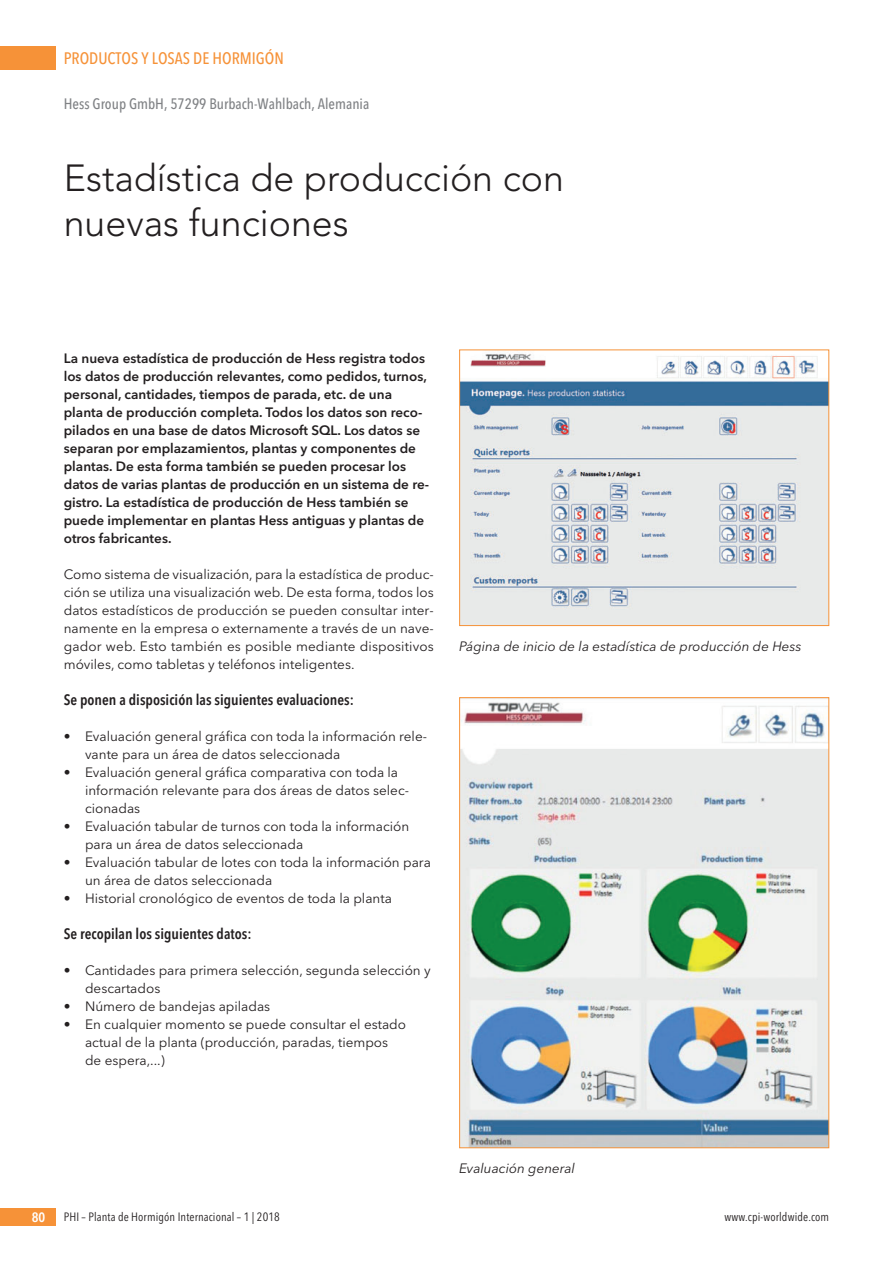
<style>
.page{position:relative;width:893px;height:1263px;background:#fff}
.page>*{position:absolute;margin:0;border:0;box-sizing:border-box;transform-origin:0 0}
.t1{font:300 37.5px/45px "Avenir";color:#231f20}
.t2{font:500 16.5px "Avenir Next Condensed";color:#f69238}
.t3{font:600 15px "Avenir Next Condensed";color:#231f20}
.t4{font:500 15px "Avenir Next Condensed";color:#808285}
.t5{font:13.5px/18px "Avenir Next";color:#231f20}
.t6{font:600 13.5px/18px "Avenir Next";color:#231f20}
.t7{font:italic 13.5px "Avenir Next";color:#231f20}
.t8{font:600 13.5px "Avenir Next Condensed";color:#fff}
.t9{font:12px "Avenir Next Condensed";letter-spacing:.01em;color:#231f20}
</style>
<div class="page">
<div style="left:0;top:47px;width:55px;height:23px;background:#f69238"></div>
<div style="left:0;top:1208px;width:55px;height:18px;background:#f69238"></div>
<img style="left:461px;top:354px;width:366px;height:270px">
<div style="left:459px;top:349px;width:370px;height:277px;border:1px solid #f69238"></div>
<img style="left:461px;top:702px;width:366px;height:444px">
<p class="t2" style="left:64px;top:51px;width:222px">PRODUCTOS Y LOSAS DE HORMIGÓN</p>
<p class="t4" style="left:64px;top:97px;width:307px">Hess Group GmbH, 57299 Burbach-Wahlbach, Alemania</p>
<h1 class="t1" style="left:64px;top:158px;width:502px">Estadística de producción con nuevas funciones</h1>
<p class="t6" style="left:64px;top:350px;width:367px">La nueva estadística de producción de Hess registra todos los datos de producción relevantes, como pedidos, turnos, personal, cantidades, tiempos de parada, etc. de una planta de producción completa. Todos los datos son reco&shy;pilados en una base de datos Microsoft SQL. Los datos se separan por emplazamientos, plantas y componentes de plantas. De esta forma también se pueden procesar los datos de varias plantas de producción en un sistema de re&shy;gistro. La estadística de producción de Hess también se puede implementar en plantas Hess antiguas y plantas de otros fabricantes.</p>
<p class="t5" style="left:64px;top:566px;width:371px;text-align:justify">Como sistema de visualización, para la estadística de produc&shy;ción se utiliza una visualización web. De esta forma, todos los datos estadísticos de producción se pueden consultar inter&shy;namente en la empresa o externamente a través de un nave&shy;gador web. Esto también es posible mediante dispositivos móviles, como tabletas y teléfonos inteligentes.</p>
<p class="t3" style="left:64px;top:693px;width:292px">Se ponen a disposición las siguientes evaluaciones:</p>
<p class="t5" style="left:85px;top:728px;width:344px;text-indent:-21px">• Evaluación general gráfica con toda la información rele&shy;vante para un área de datos seleccionada</p>
<p class="t5" style="left:85px;top:764px;width:326px;text-indent:-21px">• Evaluación general gráfica comparativa con toda la información relevante para dos áreas de datos selec - cionadas</p>
<p class="t5" style="left:85px;top:818px;width:326px;text-indent:-21px">• Evaluación tabular de turnos con toda la información para un área de datos seleccionada</p>
<p class="t5" style="left:85px;top:854px;width:347px;text-indent:-21px">• Evaluación tabular de lotes con toda la información para un área de datos seleccionada</p>
<p class="t5" style="left:64px;top:890px;width:330px">• Historial cronológico de eventos de toda la planta</p>
<p class="t3" style="left:64px;top:927px;width:189px">Se recopilan los siguientes datos:</p>
<p class="t5" style="left:85px;top:962px;width:347px;text-indent:-21px">• Cantidades para primera selección, segunda selección y descartados</p>
<p class="t5" style="left:64px;top:998px;width:208px">• Número de bandejas apiladas</p>
<p class="t5" style="left:85px;top:1016px;width:323px;text-indent:-21px">• En cualquier momento se puede consultar el estado actual de la planta (producción, paradas, tiempos de espera,...)</p>
<p class="t7" style="left:459px;top:640px;width:344px">Página de inicio de la estadística de producción de Hess</p>
<p class="t7" style="left:459px;top:1162px;width:117px">Evaluación general</p>
<p class="t8" style="left:32px;top:1211px;width:15px">80</p>
<p class="t9" style="left:64px;top:1211px;width:218px">PHI – Planta de Hormigón Internacional – 1 | 2018</p>
<p class="t9" style="left:725px;top:1211px;width:106px">www.cpi-worldwide.com</p>
</div>
